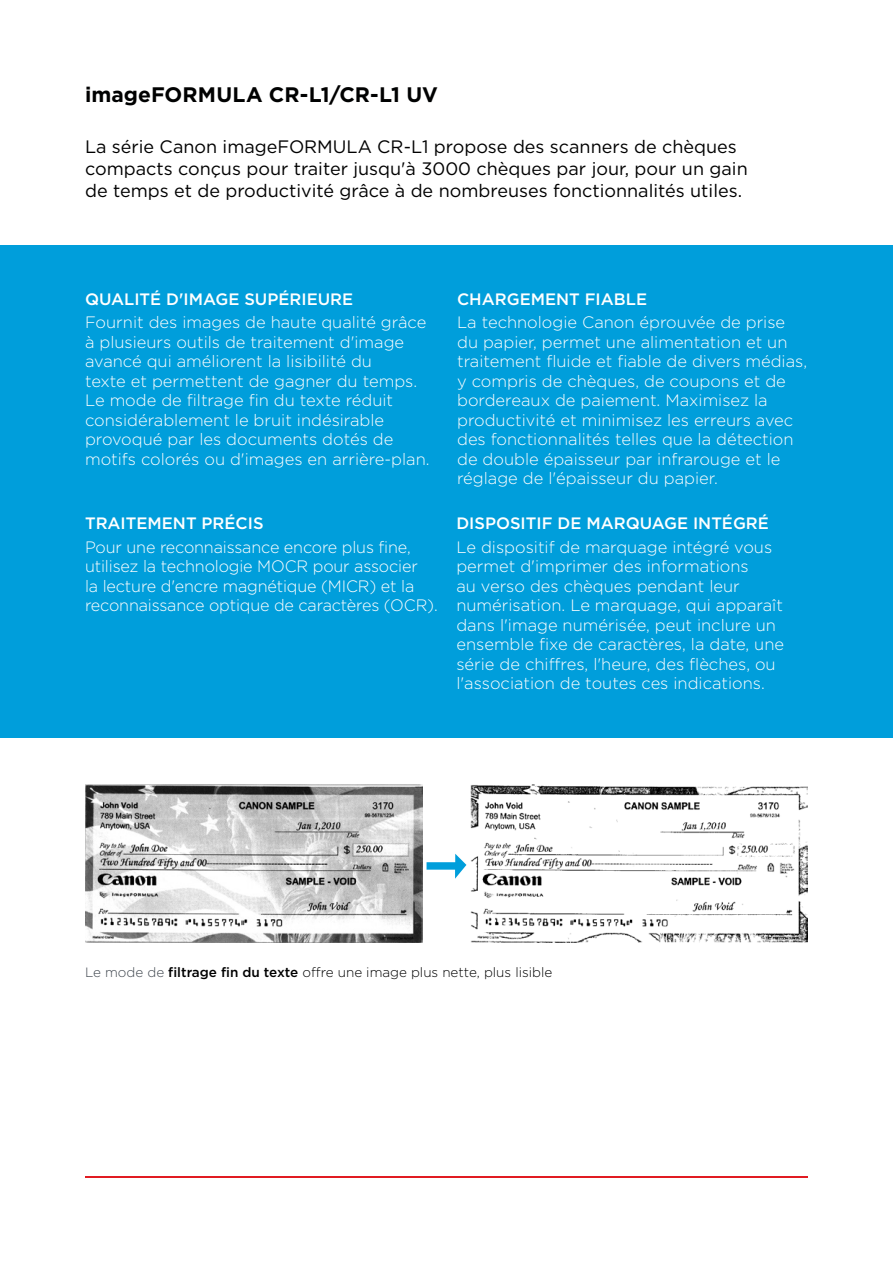
<style>
.page{position:relative;width:893px;height:1263px;background:#fff}
.page>*{position:absolute;margin:0;border:0;box-sizing:border-box;transform-origin:0 0}
.t1{font:700 21px "Gotham";letter-spacing:.005em;color:#000101}
.t2{font:18px/21.6px "Gotham";color:#000}
.t3{font:300 16.5px/19.5px "Gotham";color:#fff}
.t4{font:500 16.5px "Gotham";color:#fff}
.t5{font:300 13.5px "Gotham";color:#000}
.s1{color:#40474f}
.s2{font-weight:500}
</style>
<div class="page">
<hr style="left:85px;top:1176px;width:723px;height:2px;background:#e11b22">
<div style="left:0;top:245px;width:893px;height:492px;background:#009edb"></div>
<svg style="left:427px;top:854px;width:39px;height:25px"></svg>
<img style="left:471px;top:785px;width:337px;height:158px">
<img style="left:85px;top:785px;width:338px;height:158px">
<p class="t1" style="left:85px;top:80px;width:354px">imageFORMULA CR-L1/CR-L1 UV</p>
<p class="t2" style="left:85px;top:136px;width:664px">La série Canon imageFORMULA CR-L1 propose des scanners de chèques compacts conçus pour traiter jusqu'à 3000 chèques par jour, pour un gain de temps et de productivité grâce à de nombreuses fonctionnalités utiles.</p>
<p class="t4" style="left:85px;top:288px;width:270px">QUALITÉ D'IMAGE SUPÉRIEURE</p>
<p class="t3" style="left:85px;top:312px;width:346px">Fournit des images de haute qualité grâce à plusieurs outils de traitement d'image avancé qui améliorent la lisibilité du<br>texte et permettent de gagner du temps.<br>Le mode de filtrage fin du texte réduit considérablement le bruit indésirable provoqué par les documents dotés de motifs colorés ou d'images en arrière-plan.</p>
<p class="t4" style="left:85px;top:512px;width:180px">TRAITEMENT PRÉCIS</p>
<p class="t3" style="left:85px;top:537px;width:354px">Pour une reconnaissance encore plus fine, utilisez la technologie MOCR pour associer<br>la lecture d'encre magnétique (MICR) et la reconnaissance optique de caractères (OCR).</p>
<p class="t4" style="left:457px;top:288px;width:191px">CHARGEMENT FIABLE</p>
<p class="t3" style="left:457px;top:312px;width:352px">La technologie Canon éprouvée de prise du papier, permet une alimentation et un traitement fluide et fiable de divers médias, y compris de chèques, de coupons et de bordereaux de paiement. Maximisez la productivité et minimisez les erreurs avec des fonctionnalités telles que la détection de double épaisseur par infrarouge et le réglage de l'épaisseur du papier.</p>
<p class="t4" style="left:456px;top:512px;width:314px">DISPOSITIF DE MARQUAGE INTÉGRÉ</p>
<p class="t3" style="left:456px;top:537px;width:329px">Le dispositif de marquage intégré vous permet d'imprimer des informations<br>au verso des chèques pendant leur numérisation. Le marquage, qui apparaît dans l'image numérisée, peut inclure un ensemble fixe de caractères, la date, une série de chiffres, l'heure, des flèches, ou l'association de toutes ces indications.</p>
<p class="t5" style="left:85px;top:964px;width:469px"><span class="s1">Le mode de</span> <span class="s2">filtrage fin du texte</span> offre une image plus nette, plus lisible</p>
</div>
